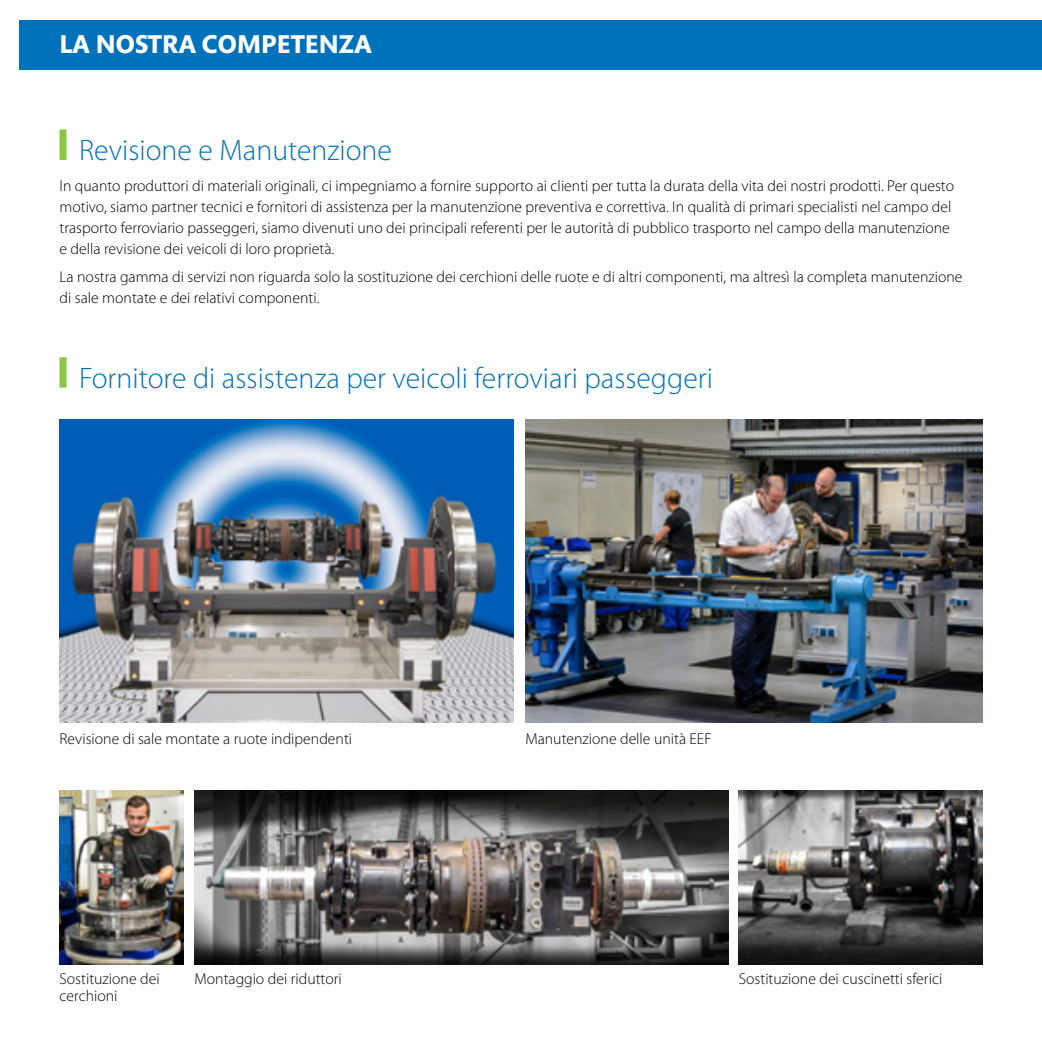
<style>
.page{position:relative;width:1042px;height:1042px;background:#fff}
.page>*{position:absolute;margin:0;border:0;box-sizing:border-box;transform-origin:0 0}
.t1{font:300 29.75px "Myriad Pro";color:#0072bc}
.t2{font:700 26.25px "Mundo Sans Pro";color:#fff}
.t3{font:300 15.75px/21px "Myriad Pro";color:#000}
</style>
<div class="page">
<div style="left:20px;top:20px;width:1022px;height:49px;background:#0072bc"></div>
<div style="left:60px;top:129px;width:7px;height:31px;background:#8dc63f"></div>
<div style="left:60px;top:357px;width:7px;height:31px;background:#8dc63f"></div>
<img style="left:60px;top:419px;width:453px;height:303px">
<img style="left:525px;top:419px;width:457px;height:303px">
<img style="left:60px;top:791px;width:124px;height:174px">
<img style="left:194px;top:791px;width:534px;height:174px">
<img style="left:739px;top:791px;width:243px;height:174px">
<h2 class="t2" style="left:60px;top:29px;width:314px">LA NOSTRA COMPETENZA</h2>
<h1 class="t1" style="left:79px;top:132px;width:314px">Revisione e Manutenzione</h1>
<p class="t3" style="left:60px;top:175px;width:896px">In quanto produttori di materiali originali, ci impegniamo a fornire supporto ai clienti per tutta la durata della vita dei nostri prodotti. Per questo motivo, siamo partner tecnici e fornitori di assistenza per la manutenzione preventiva e correttiva. In qualità di primari specialisti nel campo del trasporto ferroviario passeggeri, siamo divenuti uno dei principali referenti per le autorità di pubblico trasporto nel campo della manutenzione e della revisione dei veicoli di loro proprietà.</p>
<p class="t3" style="left:60px;top:266px;width:904px">La nostra gamma di servizi non riguarda solo la sostituzione dei cerchioni delle ruote e di altri componenti, ma altresì la completa manutenzione di sale montate e dei relativi componenti.</p>
<h1 class="t1" style="left:79px;top:360px;width:635px">Fornitore di assistenza per veicoli ferroviari passeggeri</h1>
<p class="t3" style="left:60px;top:728px;width:294px">Revisione di sale montate a ruote indipendenti</p>
<p class="t3" style="left:525px;top:728px;width:188px">Manutenzione delle unità EEF</p>
<p class="t3" style="left:60px;top:969px;width:102px;line-height:17.5px">Sostituzione dei cerchioni</p>
<p class="t3" style="left:194px;top:968px;width:149px">Montaggio dei riduttori</p>
<p class="t3" style="left:739px;top:968px;width:205px">Sostituzione dei cuscinetti sferici</p>
</div>
